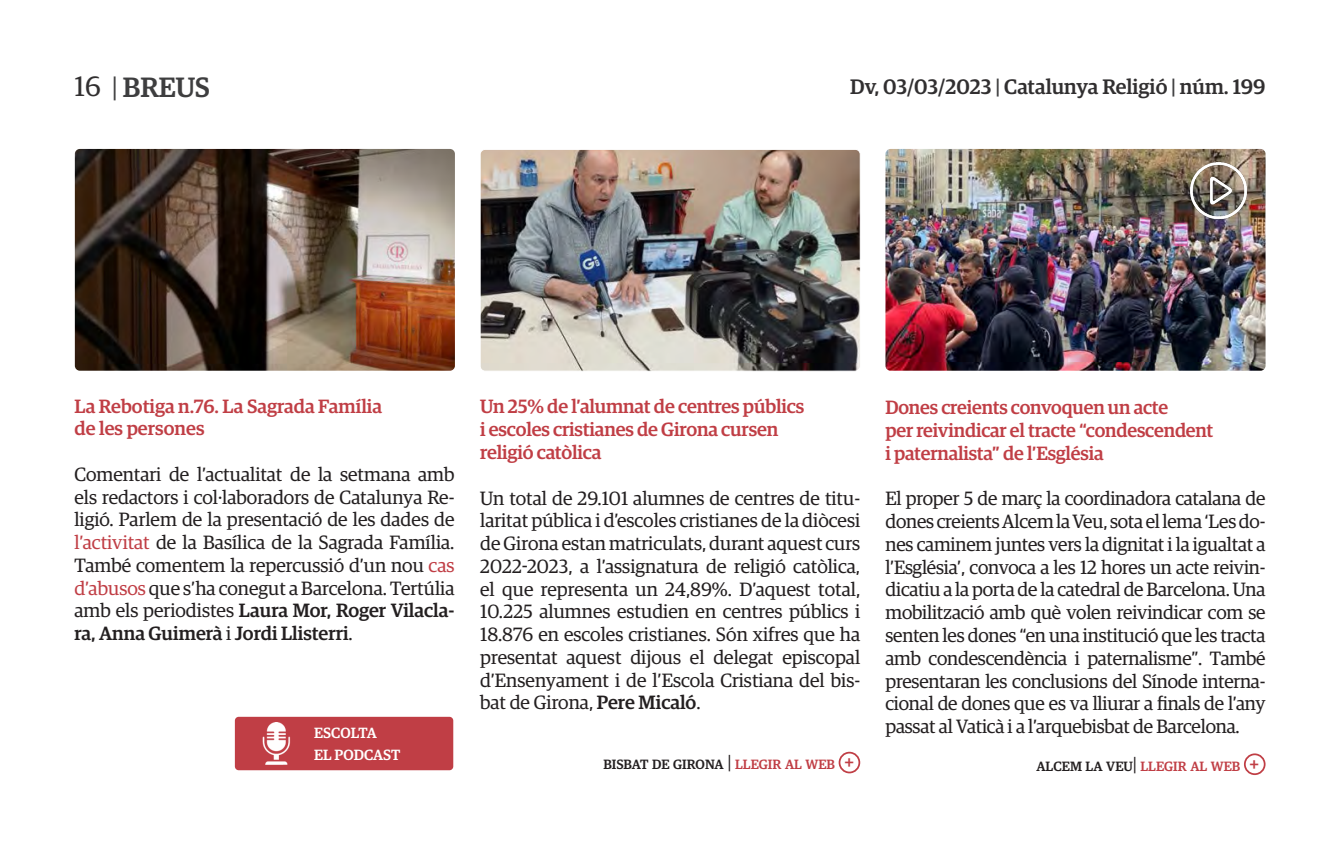
<style>
.page{position:relative;width:1340px;height:844px;background:#fff}
.page>*{position:absolute;margin:0;border:0;box-sizing:border-box;transform-origin:0 0}
.t1{font:500 28px "Guardian Egyp";letter-spacing:-.005em;color:#3e3e3f}
.t2{font:500 21px "Guardian Egyp";color:#312f30}
.t3{font:19.25px/22.8px "Guardian Egyp";color:#231f20;text-align:justify}
.t4{font:500 19.25px "Guardian Egyp";letter-spacing:-.01em;color:#c03e45}
.t5{font:500 19.25px "Guardian Egyp";color:#c03e45}
.t6{font:500 14.88px "Guardian Egyp";color:#fff}
.t7{font:500 13.47px "Guardian Egyp";color:#231f20}
.t8{font:500 13.47px "Guardian Egyp";color:#c03e45}
.s1{font-weight:400;color:#312f30}
.s2{font-weight:400}
.s3{color:#3e3e3f}
.s4{color:#c03e45}
.s5{font-weight:500}
.s6{font-weight:400;font-size:19.25px}
.s7{color:#231f20}
.s8{font-weight:400;font-size:19.25px;color:#231f20}
</style>
<div class="page">
<div style="left:1243px;top:753px;width:22px;height:21px;border:2px solid #c03e45;border-radius:50%"></div>
<img style="left:885px;top:149px;width:380px;height:221px">
<div style="left:838px;top:751px;width:22px;height:22px;border:2px solid #c03e45;border-radius:50%"></div>
<img style="left:482px;top:151px;width:376px;height:218px">
<div style="left:480px;top:149px;width:380px;height:222px;border:1px solid #fff;border-radius:5px"></div>
<div style="left:235px;top:716px;width:218px;height:54px;background:#c03e45;border-radius:4px"></div>
<img style="left:262px;top:722px;width:29px;height:41px">
<img style="left:75px;top:149px;width:380px;height:221px">
<img style="left:1188px;top:160px;width:60px;height:60px">
<h1 class="t1" style="left:74px;top:67px;width:137px"><span class="s1">16</span> <span class="s2">|</span> BREUS</h1>
<p class="t2" style="left:850px;top:71px;width:417px">Dv, 03/03/2023 <span class="s3">|</span> Catalunya Religió <span class="s3">|</span> núm. 199</p>
<p class="t4" style="left:74px;top:392px;width:309px">La Rebotiga n.76. La Sagrada Família</p>
<p class="t4" style="left:74px;top:414px;width:132px">de les persones</p>
<p class="t3" style="left:74px;top:461px;width:381px">Comentari de l’actualitat de la setmana amb els redactors i col·laboradors de Catalunya Re&shy;ligió. Parlem de la presentació de les dades de <span class="s4">l’activitat</span> de la Basílica de la Sagrada Família.<br>També comentem la repercussió d’un nou <span class="s4">cas d’abusos</span> que s’ha conegut a Barcelona. Tertúlia amb els periodistes <span class="s5">Laura Mor, Roger Vilacla&shy;ra, Anna Guimerà</span> i <span class="s5">Jordi Llisterri</span>.</p>
<p class="t6" style="left:314px;top:722px;width:64px">ESCOLTA</p>
<p class="t6" style="left:314px;top:743px;width:88px">EL PODCAST</p>
<p class="t4" style="left:480px;top:393px;width:325px">Un 25% de l’alumnat de centres públics</p>
<p class="t4" style="left:480px;top:415px;width:299px">i escoles cristianes de Girona cursen</p>
<p class="t4" style="left:480px;top:438px;width:123px">religió catòlica</p>
<p class="t3" style="left:480px;top:485px;width:381px">Un total de 29.101 alumnes de centres de titu&shy;laritat pública i d’escoles cristianes de la diòcesi de Girona estan matriculats, durant aquest curs 2022-2023, a l’assignatura de religió catòlica, el que representa un 24,89%. D’aquest total, 10.225 alumnes estudien en centres públics i 18.876 en escoles cristianes. Són xifres que ha presentat aquest dijous el delegat episcopal d’Ensenyament i de l’Escola Cristiana del bis&shy;bat de Girona, <span class="s5">Pere Micaló</span>.</p>
<p class="t7" style="left:603px;top:754px;width:233px">BISBAT DE GIRONA <span class="s6">|</span> <span class="s4">LLEGIR AL WEB</span></p>
<p class="t5" style="left:844px;top:748px;width:12px">+</p>
<p class="t4" style="left:885px;top:393px;width:284px">Dones creients convoquen un acte</p>
<p class="t4" style="left:885px;top:416px;width:329px">per reivindicar el tracte “condescendent</p>
<p class="t4" style="left:885px;top:439px;width:219px">i paternalista” de l’Església</p>
<p class="t3" style="left:885px;top:486px;width:381px">El proper 5 de març la coordinadora catalana de dones creients Alcem la Veu, sota el lema ‘Les do&shy;nes caminem juntes vers la dignitat i la igualtat a l’Església’, convoca a les 12 hores un acte reivin&shy;dicatiu a la porta de la catedral de Barcelona. Una mobilització amb què volen reivindicar com se senten les dones “en una institució que les tracta amb condescendència i paternalisme”. També presentaran les conclusions del Sínode interna&shy;cional de dones que es va lliurar a finals de l’any passat al Vaticà i a l’arquebisbat de Barcelona.</p>
<p class="t8" style="left:1036px;top:756px;width:205px"><span class="s7">ALCEM LA VEU</span><span class="s8">|</span> LLEGIR AL WEB</p>
<p class="t5" style="left:1249px;top:750px;width:12px">+</p>
</div>
